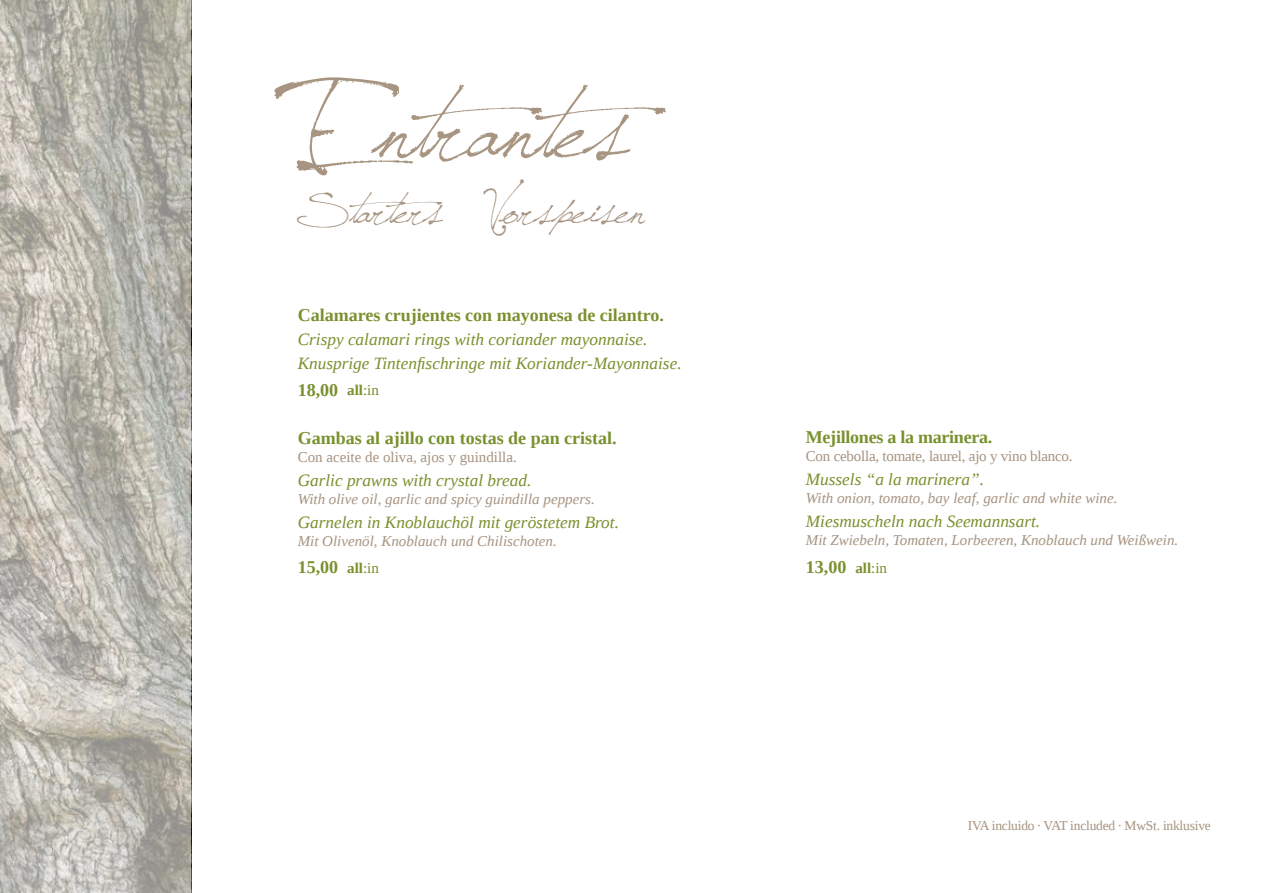
<style>
.page{position:relative;width:1263px;height:893px;background:#fff}
.page>*{position:absolute;margin:0;border:0;box-sizing:border-box;transform-origin:0 0}
.t1{font:112.5px "Jellyka Saint Andrews Queen";color:#a79481}
.t2{font:48px "Jellyka Saint Andrews Queen";color:#a79481}
.t3{font:700 18px "Liberation Serif";color:#79912e}
.t4{font:italic 17.25px/24px "Liberation Serif";color:#79912e}
.t5{font:italic 15px "Liberation Serif";color:#a79481}
.t6{font:15px "Liberation Serif";letter-spacing:-.015em;color:#a79481}
.t7{font:13.5px "Liberation Serif";letter-spacing:-.015em;color:#a79481}
.s1{font-size:15px}
.s2{font-weight:400;font-size:15px}
</style>
<div class="page">
<svg style="left:0;top:0;width:191px;height:893px;background:#bbb8af"></svg>
<h1 class="t1" style="left:298px;top:52px;width:370px">Entrantes</h1>
<h2 class="t2" style="left:298px;top:179px;width:348px">Starters Vorspeisen</h2>
<p class="t3" style="left:298px;top:303px;width:368px">Calamares crujientes con mayonesa de cilantro.</p>
<p class="t4" style="left:298px;top:327px;width:385px">Crispy calamari rings with coriander mayonnaise.<br>Knusprige Tintenfischringe mit Koriander-Mayonnaise.</p>
<p class="t3" style="left:298px;top:378px;width:83px">18,00 <span class="s1">all</span><span class="s2">:in</span></p>
<p class="t3" style="left:298px;top:426px;width:321px">Gambas al ajillo con tostas de pan cristal.</p>
<p class="t6" style="left:298px;top:448px;width:221px">Con aceite de oliva, ajos y guindilla.</p>
<p class="t4" style="left:298px;top:468px;width:235px">Garlic prawns with crystal bread.</p>
<p class="t5" style="left:298px;top:490px;width:299px">With olive oil, garlic and spicy guindilla peppers.</p>
<p class="t4" style="left:298px;top:510px;width:323px">Garnelen in Knoblauchöl mit geröstetem Brot.</p>
<p class="t5" style="left:298px;top:532px;width:261px">Mit Olivenöl, Knoblauch und Chilischoten.</p>
<p class="t3" style="left:298px;top:555px;width:83px">15,00 <span class="s1">all</span><span class="s2">:in</span></p>
<p class="t3" style="left:806px;top:425px;width:188px">Mejillones a la marinera.</p>
<p class="t6" style="left:806px;top:446px;width:268px">Con cebolla, tomate, laurel, ajo y vino blanco.</p>
<p class="t4" style="left:806px;top:467px;width:180px">Mussels “a la marinera”.</p>
<p class="t5" style="left:806px;top:488px;width:313px">With onion, tomato, bay leaf, garlic and white wine.</p>
<p class="t4" style="left:806px;top:509px;width:236px">Miesmuscheln nach Seemannsart.</p>
<p class="t5" style="left:806px;top:530px;width:374px">Mit Zwiebeln, Tomaten, Lorbeeren, Knoblauch und Weißwein.</p>
<p class="t3" style="left:806px;top:555px;width:83px">13,00 <span class="s1">all</span><span class="s2">:in</span></p>
<p class="t7" style="left:968px;top:817px;width:245px">IVA incluido · VAT included · MwSt. inklusive</p>
</div>
